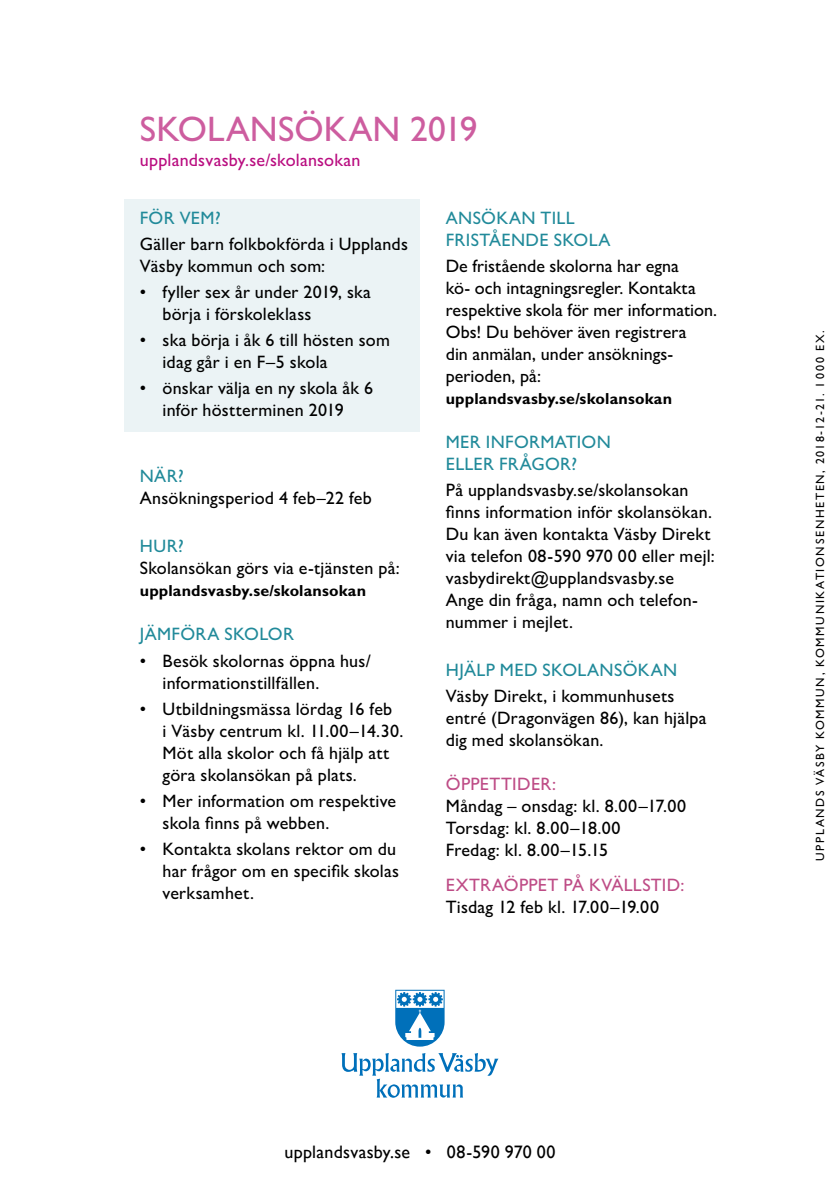
<style>
.page{position:relative;width:840px;height:1191px;background:#fff}
.page>*{position:absolute;margin:0;border:0;box-sizing:border-box;transform-origin:0 0}
.t1{font:500 35.6px "Gill Sans MT Pro";letter-spacing:.005em;color:#cd5d9f}
.t2{font:500 18px/22px "Gill Sans MT Pro";letter-spacing:.01em;color:#000}
.t3{font:500 18px/22px "Gill Sans MT Pro";letter-spacing:.02em;color:#218a9a}
.t4{font:500 18px "Gill Sans MT Pro";letter-spacing:.02em;color:#be4c86}
.t5{font:18px "Gill Sans";letter-spacing:.015em;color:#000}
.t6{font:500 18px "Gill Sans MT Pro";letter-spacing:.01em;color:#b90d80}
.t7{font:700 16px "Gill Sans MT Pro";letter-spacing:.01em;color:#000}
.t8{font:500 12px "Gill Sans MT Pro";letter-spacing:.135em;color:#000}
</style>
<div class="page">
<div style="left:124px;top:199px;width:296px;height:232px;background:#ebf3f5"></div>
<svg style="left:341px;top:1053px;width:157px;height:44px"></svg>
<svg style="left:395px;top:989px;width:49px;height:57px"></svg>
<h1 class="t1" style="left:140px;top:108px;width:339px">SKOLANSÖKAN 2019</h1>
<p class="t6" style="left:140px;top:149px;width:222px">upplandsvasby.se/skolansokan</p>
<p class="t3" style="left:140px;top:207px;width:82px">FÖR VEM?</p>
<p class="t2" style="left:140px;top:233px;width:269px">Gäller barn folkbokförda i Upplands<br>Väsby kommun och som:</p>
<p class="t2" style="left:162px;top:281px;width:210px;text-indent:-23px">• fyller sex år under 2019, ska börja i förskoleklass</p>
<p class="t2" style="left:162px;top:329px;width:229px;text-indent:-23px">• ska börja i åk 6 till hösten som idag går i en F–5 skola</p>
<p class="t2" style="left:140px;top:377px;width:235px;text-align:center">• önskar välja en ny skola åk 6 inför höstterminen 2019</p>
<p class="t3" style="left:140px;top:465px;width:45px">NÄR?</p>
<p class="t2" style="left:140px;top:487px;width:233px">Ansökningsperiod 4 feb–22 feb</p>
<p class="t3" style="left:140px;top:535px;width:45px">HUR?</p>
<p class="t2" style="left:140px;top:557px;width:261px">Skolansökan görs via e-tjänsten på:</p>
<p class="t7" style="left:140px;top:581px;width:228px">upplandsvasby.se/skolansokan</p>
<p class="t3" style="left:140px;top:623px;width:155px">JÄMFÖRA SKOLOR</p>
<p class="t2" style="left:162px;top:649px;width:209px;text-indent:-23px">• Besök skolornas öppna hus/ informationstillfällen.</p>
<p class="t2" style="left:162px;top:697px;width:242px;text-indent:-23px">• Utbildningsmässa lördag 16 feb<br>i Väsby centrum kl. 11.00–14.30.<br>Möt alla skolor och få hjälp att göra skolansökan på plats.</p>
<p class="t2" style="left:162px;top:789px;width:235px;text-indent:-23px">• Mer information om respektive skola finns på webben.</p>
<p class="t2" style="left:162px;top:837px;width:238px;text-indent:-23px">• Kontakta skolans rektor om du har frågor om en specifik skolas verksamhet.</p>
<p class="t3" style="left:445px;top:207px;width:166px">ANSÖKAN TILL<br>FRISTÅENDE SKOLA</p>
<p class="t2" style="left:445px;top:255px;width:273px">De fristående skolorna har egna<br>kö- och intagningsregler. Kontakta respektive skola för mer information.<br>Obs! Du behöver även registrera<br>din anmälan, under ansöknings&shy;perioden, på:</p>
<p class="t7" style="left:445px;top:389px;width:228px">upplandsvasby.se/skolansokan</p>
<p class="t3" style="left:445px;top:431px;width:166px">MER INFORMATION<br>ELLER FRÅGOR?</p>
<p class="t2" style="left:445px;top:479px;width:270px">På upplandsvasby.se/skolansokan finns information inför skolansökan.<br>Du kan även kontakta Väsby Direkt via telefon 08-590 970 00 eller mejl: vasbydirekt@upplandsvasby.se<br>Ange din fråga, namn och telefon&shy;nummer i mejlet.</p>
<p class="t3" style="left:445px;top:659px;width:233px">HJÄLP MED SKOLANSÖKAN</p>
<p class="t2" style="left:445px;top:685px;width:262px">Väsby Direkt, i kommunhusets entré (Dragonvägen 86), kan hjälpa dig med skolansökan.</p>
<p class="t4" style="left:445px;top:773px;width:112px">ÖPPETTIDER:</p>
<p class="t2" style="left:445px;top:795px;width:242px">Måndag – onsdag: kl. 8.00–17.00<br>Torsdag: kl. 8.00–18.00<br>Fredag: kl. 8.00–15.15</p>
<p class="t4" style="left:445px;top:873px;width:240px">EXTRAÖPPET PÅ KVÄLLSTID:</p>
<p class="t2" style="left:445px;top:895px;width:214px">Tisdag 12 feb kl. 17.00–19.00</p>
<p class="t5" style="left:284px;top:1141px;width:272px">upplandsvasby.se • 08-590 970 00</p>
<p class="t8" style="left:812px;top:860px;width:532px;rotate:-90deg">UPPLANDS VÄSBY KOMMUN, KOMMUNIKATIONSENHETEN, 2018-12-21. 1 000 EX.</p>
</div>
